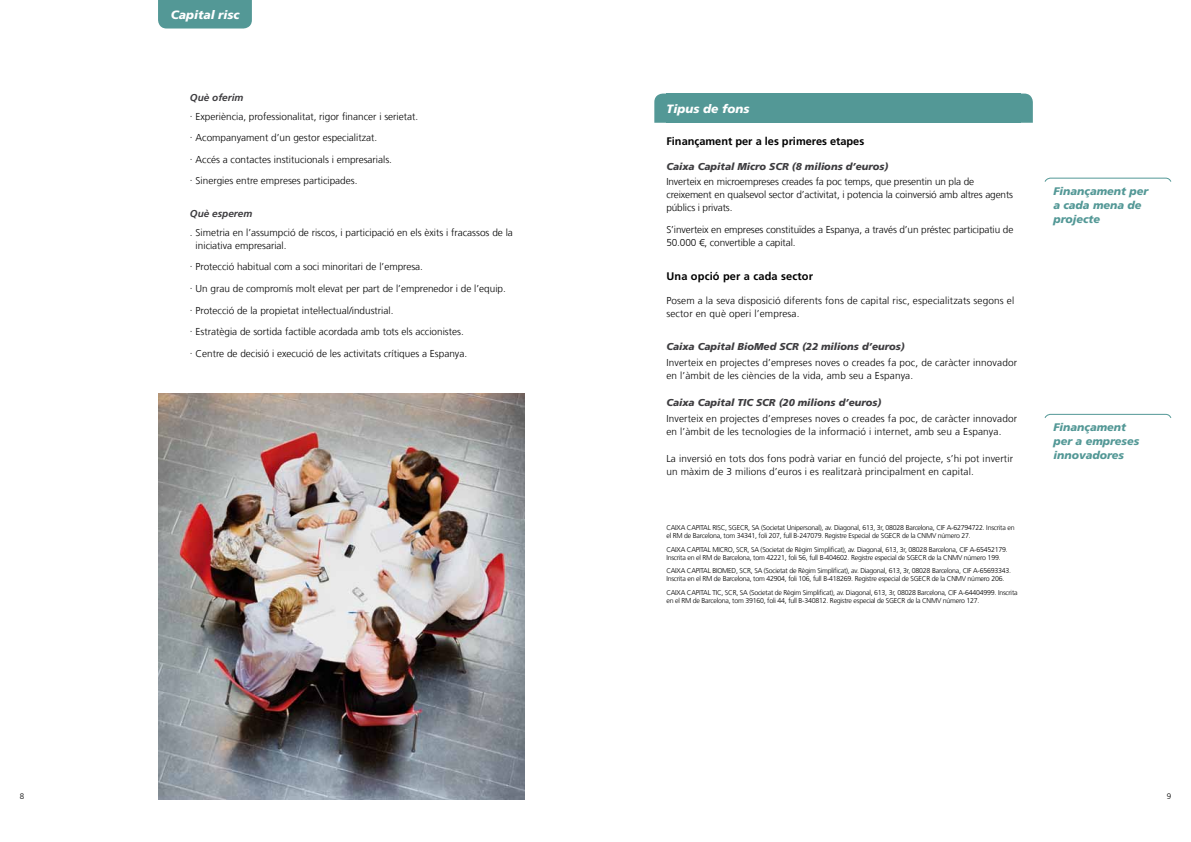
<style>
.page{position:relative;width:1191px;height:842px;background:#fff}
.page>*{position:absolute;margin:0;border:0;box-sizing:border-box;transform-origin:0 0}
.t1{font:italic 900 12px "La Caixa Frutiger";color:#fff}
.t2{font:italic 900 11px/14px "La Caixa Frutiger";color:#539896}
.t3{font:700 11px "La Caixa Frutiger";color:#000}
.t4{font:300 10px/13px "La Caixa Frutiger";color:#000}
.t5{font:italic 900 10px "La Caixa Frutiger";color:#3e3d40}
.t6{font:italic 700 10px "La Caixa Frutiger";color:#3e3d40}
.t7{font:300 8px "La Caixa Frutiger";color:#000}
.t8{font:300 7px/8px "La Caixa Frutiger";letter-spacing:-.03em;color:#000}
</style>
<div class="page">
<div style="left:158px;top:0;width:94px;height:29px;background:#539896"></div>
<svg style="left:1044px;top:178px;width:127px;height:4px"></svg>
<svg style="left:1044px;top:414px;width:127px;height:4px"></svg>
<svg style="left:654px;top:94px;width:378px;height:29px"></svg>
<div style="left:666px;top:94px;width:354px;height:29px;background:#539896"></div>
<img style="left:158px;top:393px;width:366px;height:406px">
<p class="t1" style="left:171px;top:7px;width:70px">Capital risc</p>
<p class="t6" style="left:190px;top:92px;width:55px">Què oferim</p>
<p class="t4" style="left:190px;top:106px;width:230px;line-height:21.5px">· Experiència, professionalitat, rigor financer i serietat. · Acompanyament d’un gestor especialitzat.<br>· Accés a contactes institucionals i empresarials.<br>· Sinergies entre empreses participades.</p>
<p class="t6" style="left:190px;top:208px;width:64px">Què esperem</p>
<p class="t4" style="left:196px;top:226px;width:319px;text-indent:-6px">. Simetria en l’assumpció de riscos, i participació en els èxits i fracassos de la iniciativa empresarial.</p>
<p class="t4" style="left:190px;top:256px;width:317px;line-height:21.5px">· Protecció habitual com a soci minoritari de l’empresa.<br>· Un grau de compromís molt elevat per part de l’emprenedor i de l’equip. · Protecció de la propietat intel·lectual/industrial.<br>· Estratègia de sortida factible acordada amb tots els accionistes.<br>· Centre de decisió i execució de les activitats crítiques a Espanya.</p>
<p class="t1" style="left:666px;top:101px;width:84px">Tipus de fons</p>
<p class="t3" style="left:666px;top:135px;width:199px">Finançament per a les primeres etapes</p>
<p class="t5" style="left:666px;top:160px;width:223px">Caixa Capital Micro SCR (8 milions d’euros)</p>
<p class="t4" style="left:666px;top:175px;width:348px">Inverteix en microempreses creades fa poc temps, que presentin un pla de creixement en qualsevol sector d’activitat, i potencia la coinversió amb altres agents públics i privats.</p>
<p class="t4" style="left:666px;top:223px;width:348px">S’inverteix en empreses constituïdes a Espanya, a través d’un préstec participatiu de<br>50.000 €, convertible a capital.</p>
<p class="t3" style="left:666px;top:269px;width:148px">Una opció per a cada sector</p>
<p class="t4" style="left:666px;top:294px;width:349px">Posem a la seva disposició diferents fons de capital risc, especialitzats segons el sector en què operi l’empresa.</p>
<p class="t5" style="left:666px;top:340px;width:240px">Caixa Capital BioMed SCR (22 milions d’euros)</p>
<p class="t4" style="left:666px;top:356px;width:352px">Inverteix en projectes d’empreses noves o creades fa poc, de caràcter innovador en l’àmbit de les ciències de la vida, amb seu a Espanya.</p>
<p class="t5" style="left:666px;top:396px;width:216px">Caixa Capital TIC SCR (20 milions d’euros)</p>
<p class="t4" style="left:666px;top:412px;width:352px">Inverteix en projectes d’empreses noves o creades fa poc, de caràcter innovador en l’àmbit de les tecnologies de la informació i internet, amb seu a Espanya.</p>
<p class="t4" style="left:666px;top:452px;width:348px">La inversió en tots dos fons podrà variar en funció del projecte, s’hi pot invertir un màxim de 3 milions d’euros i es realitzarà principalment en capital.</p>
<p class="t8" style="left:666px;top:524px;width:350px">CAIXA CAPITAL RISC, SGECR, SA (Societat Unipersonal), av. Diagonal, 613, 3r, 08028 Barcelona, CIF A-62794722. Inscrita en el RM de Barcelona, tom 34341, foli 207, full B-247079. Registre Especial de SGECR de la CNMV número 27.</p>
<p class="t8" style="left:666px;top:545px;width:343px">CAIXA CAPITAL MICRO, SCR, SA (Societat de Règim Simplificat), av. Diagonal, 613, 3r, 08028 Barcelona, CIF A-65452179.<br>Inscrita en el RM de Barcelona, tom 42221, foli 56, full B-404602. Registre especial de SGECR de la CNMV número 199.</p>
<p class="t8" style="left:666px;top:567px;width:346px">CAIXA CAPITAL BIOMED, SCR, SA (Societat de Règim Simplificat), av. Diagonal, 613, 3r, 08028 Barcelona, CIF A-65693343.<br>Inscrita en el RM de Barcelona, tom 42904, foli 106, full B-418269. Registre especial de SGECR de la CNMV número 206.</p>
<p class="t8" style="left:666px;top:589px;width:353px">CAIXA CAPITAL TIC, SCR, SA (Societat de Règim Simplificat), av. Diagonal, 613, 3r, 08028 Barcelona, CIF A-64404999. Inscrita en el RM de Barcelona, tom 39160, foli 44, full B-340812. Registre especial de SGECR de la CNMV número 127.</p>
<p class="t2" style="left:1053px;top:184px;width:97px">Finançament per a cada mena de projecte</p>
<p class="t2" style="left:1053px;top:420px;width:87px">Finançament per a empreses innovadores</p>
<p class="t7" style="left:20px;top:792px;width:6px">8</p>
<p class="t7" style="left:1166px;top:792px;width:6px">9</p>
</div>
